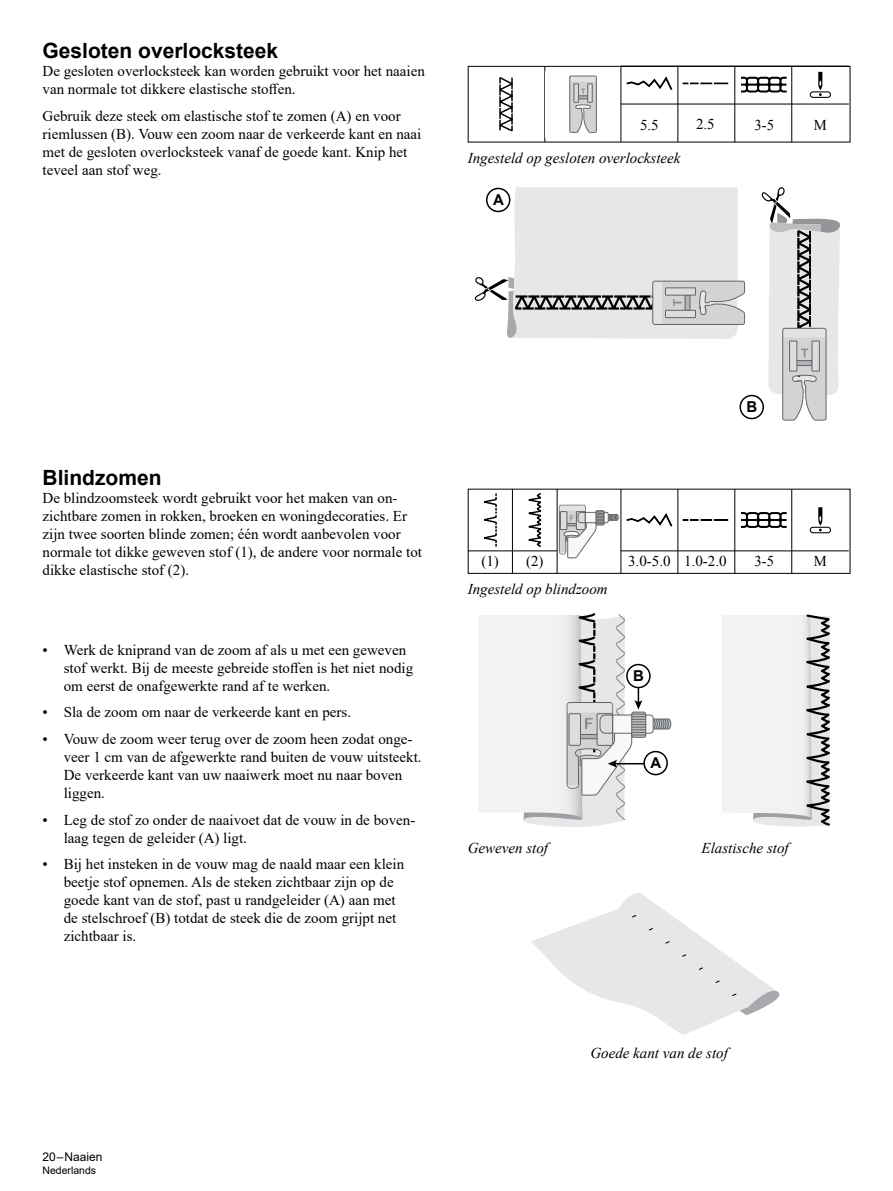
<style>
.page{position:relative;width:893px;height:1191px;background:#fff}
.page>*{position:absolute;margin:0;border:0;box-sizing:border-box;transform-origin:0 0}
.t1{font:700 21px "Arial";color:#000}
.t2{font:15px/18px "Times New Roman";color:#000}
.t3{font:italic 15px "Times New Roman";color:#000}
.t4{font:700 15px "Arial";color:#000}
.t5{font:12px "Arial";color:#000}
.t6{font:10.5px "Arial";color:#000}
.t7{font:7.95px "Arial Rounded MT Bold";color:#939598}
</style>
<div class="page">
<hr style="left:620px;top:66px;width:1px;height:76px;background:#000">
<hr style="left:544px;top:66px;width:1px;height:76px;background:#000">
<hr style="left:677px;top:66px;width:1px;height:76px;background:#000">
<hr style="left:734px;top:66px;width:1px;height:76px;background:#000">
<hr style="left:791px;top:66px;width:1px;height:76px;background:#000">
<hr style="left:621px;top:104px;width:57px;height:1px;background:#000">
<hr style="left:678px;top:104px;width:57px;height:1px;background:#000">
<hr style="left:735px;top:104px;width:57px;height:1px;background:#000">
<hr style="left:792px;top:104px;width:57px;height:1px;background:#000">
<svg style="left:569px;top:76px;width:28px;height:57px;background:#bfc0c1"></svg>
<svg style="left:499px;top:77px;width:14px;height:55px"></svg>
<hr style="left:621px;top:66px;width:57px;height:1px;background:#000">
<hr style="left:678px;top:66px;width:57px;height:1px;background:#000">
<hr style="left:735px;top:66px;width:114px;height:1px;background:#000">
<div style="left:810px;top:91px;width:21px;height:7px;border:1px solid #000;border-radius:3px"></div>
<svg style="left:818px;top:72px;width:4px;height:24px"></svg>
<svg style="left:741px;top:77px;width:46px;height:16px"></svg>
<svg style="left:626px;top:76px;width:47px;height:14px"></svg>
<svg style="left:683px;top:83px;width:45px;height:1px"></svg>
<div style="left:468px;top:489px;width:382px;height:85px;border:1px solid #000"></div>
<hr style="left:468px;top:550px;width:44px;height:1px;background:#000">
<hr style="left:512px;top:550px;width:45px;height:1px;background:#000">
<hr style="left:620px;top:489px;width:1px;height:84px;background:#000">
<hr style="left:557px;top:489px;width:1px;height:84px;background:#000">
<hr style="left:512px;top:489px;width:1px;height:84px;background:#000">
<hr style="left:621px;top:550px;width:57px;height:1px;background:#000">
<hr style="left:678px;top:550px;width:57px;height:1px;background:#000">
<hr style="left:735px;top:550px;width:57px;height:1px;background:#000">
<hr style="left:792px;top:550px;width:57px;height:1px;background:#000">
<hr style="left:677px;top:489px;width:1px;height:84px;background:#000">
<hr style="left:734px;top:489px;width:1px;height:84px;background:#000">
<hr style="left:791px;top:489px;width:1px;height:84px;background:#000">
<svg style="left:484px;top:493px;width:13px;height:53px"></svg>
<svg style="left:528px;top:492px;width:14px;height:56px"></svg>
<svg style="left:559px;top:505px;width:60px;height:53px"></svg>
<div style="left:810px;top:527px;width:21px;height:6px;border:1px solid #000;border-radius:3px"></div>
<svg style="left:818px;top:507px;width:4px;height:24px"></svg>
<svg style="left:741px;top:512px;width:46px;height:16px"></svg>
<svg style="left:626px;top:513px;width:47px;height:14px"></svg>
<svg style="left:683px;top:519px;width:45px;height:1px"></svg>
<div style="left:739px;top:395px;width:25px;height:24px;border:2px solid #000;border-radius:50%"></div>
<svg style="left:475px;top:187px;width:270px;height:152px;background:#dddedf"></svg>
<svg style="left:762px;top:187px;width:78px;height:234px"></svg>
<svg style="left:479px;top:613px;width:192px;height:214px"></svg>
<div style="left:644px;top:751px;width:23px;height:23px;background:#fff;border-radius:50%"></div>
<div style="left:643px;top:751px;width:25px;height:24px;border:2px solid #000;border-radius:50%"></div>
<svg style="left:722px;top:614px;width:108px;height:213px"></svg>
<svg style="left:531px;top:893px;width:249px;height:141px"></svg>
<h1 class="t1" style="left:43px;top:36px;width:237px">Gesloten overlocksteek</h1>
<p class="t2" style="left:43px;top:62px;width:384px">De gesloten overlocksteek kan worden gebruikt voor het naaien van normale tot dikkere elastische stoffen.</p>
<p class="t2" style="left:43px;top:106px;width:380px">Gebruik deze steek om elastische stof te zomen (A) en voor riemlussen (B). Vouw een zoom naar de verkeerde kant en naai met de gesloten overlocksteek vanaf de goede kant. Knip het teveel aan stof weg.</p>
<p class="t2" style="left:640px;top:115px;width:20px">5.5</p>
<p class="t2" style="left:696px;top:115px;width:20px">2.5</p>
<p class="t2" style="left:754px;top:115px;width:21px">3-5</p>
<p class="t2" style="left:814px;top:115px;width:15px">M</p>
<p class="t3" style="left:468px;top:148px;width:214px">Ingesteld op gesloten overlocksteek</p>
<p class="t4" style="left:493px;top:190px;width:12px">A</p>
<h1 class="t1" style="left:43px;top:463px;width:121px">Blindzomen</h1>
<p class="t2" style="left:43px;top:489px;width:381px">De blindzoomsteek wordt gebruikt voor het maken van on&shy;zichtbare zomen in rokken, broeken en woningdecoraties. Er zijn twee soorten blinde zomen; één wordt aanbevolen voor normale tot dikke geweven stof (1), de andere voor normale tot dikke elastische stof (2).</p>
<p class="t2" style="left:64px;top:640px;width:351px;text-indent:-21px">• Werk de kniprand van de zoom af als u met een geweven stof werkt. Bij de meeste gebreide stoffen is het niet nodig om eerst de onafgewerkte rand af te werken.</p>
<p class="t2" style="left:43px;top:703px;width:310px">• Sla de zoom om naar de verkeerde kant en pers.</p>
<p class="t2" style="left:64px;top:729px;width:359px;text-indent:-21px">• Vouw de zoom weer terug over de zoom heen zodat onge&shy;veer 1 cm van de afgewerkte rand buiten de vouw uitsteekt.<br>De verkeerde kant van uw naaiwerk moet nu naar boven liggen.</p>
<p class="t2" style="left:64px;top:810px;width:353px;text-indent:-21px">• Leg de stof zo onder de naaivoet dat de vouw in de boven&shy;laag tegen de geleider (A) ligt.</p>
<p class="t2" style="left:64px;top:854px;width:342px;text-indent:-21px">• Bij het insteken in de vouw mag de naald maar een klein beetje stof opnemen. Als de steken zichtbaar zijn op de goede kant van de stof, past u randgeleider (A) aan met de stelschroef (B) totdat de steek die de zoom grijpt net zichtbaar is.</p>
<p class="t5" style="left:43px;top:1148px;width:62px">20 – Naaien</p>
<p class="t6" style="left:43px;top:1163px;width:55px">Nederlands</p>
<p class="t7" style="left:569px;top:513px;width:6px">F</p>
<p class="t4" style="left:746px;top:397px;width:12px">B</p>
<p class="t2" style="left:481px;top:551px;width:64px">(1) (2)</p>
<p class="t2" style="left:628px;top:551px;width:100px">3.0-5.0 1.0-2.0</p>
<p class="t2" style="left:754px;top:551px;width:21px">3-5</p>
<p class="t2" style="left:814px;top:551px;width:15px">M</p>
<p class="t3" style="left:468px;top:578px;width:141px">Ingesteld op blindzoom</p>
<p class="t4" style="left:633px;top:666px;width:12px">B</p>
<p class="t4" style="left:650px;top:753px;width:12px">A</p>
<p class="t3" style="left:468px;top:837px;width:82px">Geweven stof</p>
<p class="t3" style="left:702px;top:837px;width:89px">Elastische stof</p>
<p class="t3" style="left:590px;top:1043px;width:139px">Goede kant van de stof</p>
</div>
